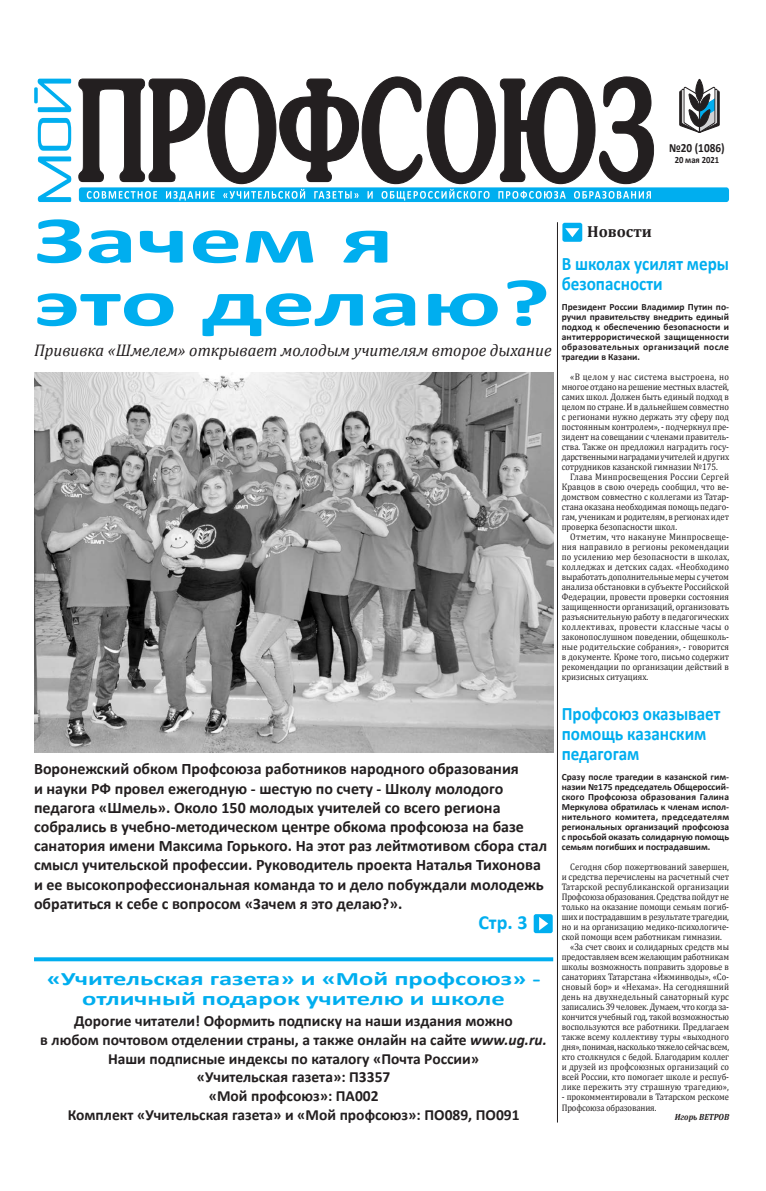
<style>
.page{position:relative;width:766px;height:1191px;background:#fff}
.page>*{position:absolute;margin:0;border:0;box-sizing:border-box;transform-origin:0 0}
.t1{font:700 67px/63px "Calibri";color:#00aeef;scale:1.58 1}
.t2{font:700 20px "Calibri";color:#00aeef}
.t3{font:700 19px/20px "Calibri";color:#00aeef;scale:.9 1}
.t4{font:700 19px/20px "Calibri";color:#00aeef;text-align:center;scale:1.4 1}
.t5{font:italic 17px "Cambria";color:#231f20}
.t6{font:700 16px/19.2px "Calibri";color:#231f20}
.t7{font:700 16px "Cambria";color:#231f20}
.t8{font:700 15.5px/18.6px "Calibri";color:#231f20;text-align:center}
.t9{font:700 12.5px "Calibri";color:#231f20;scale:.9 1}
.t10{font:9.5px/10px "Cambria";letter-spacing:-.005em;color:#231f20;text-align:justify;scale:.9 1}
.t11{font:700 9.5px/10px "Calibri";color:#231f20;text-align:justify}
.t12{font:9.5px "Cambria";letter-spacing:.015em;color:#231f20;scale:.9 1}
.t13{font:9.5px "Cambria";letter-spacing:-.025em;color:#231f20;scale:.9 1}
.t14{font:9.5px "Cambria";letter-spacing:.02em;color:#231f20;scale:.9 1}
.t15{font:700 9.5px "Calibri";color:#231f20;scale:.9 1}
.t16{font:italic 700 9px "Cambria";color:#231f20;scale:.9 1}
.s1{font-style:italic}
</style>
<div class="page">
<svg style="left:79px;top:77px;width:574px;height:107px"></svg>
<div style="left:79px;top:187px;width:649px;height:15px;background:#00aeef;border-radius:3px"></div>
<svg style="left:87px;top:189px;width:402px;height:12px"></svg>
<svg style="left:498px;top:191px;width:152px;height:8px"></svg>
<svg style="left:679px;top:78px;width:40px;height:55px"></svg>
<svg style="left:34px;top:79px;width:37px;height:123px"></svg>
<div style="left:562px;top:223px;width:20px;height:19px;background:#00aeef;border-radius:2px"></div>
<svg style="left:565px;top:228px;width:14px;height:9px"></svg>
<hr style="left:557px;top:222px;width:1px;height:900px;background:#231f20">
<img style="left:34px;top:372px;width:519px;height:380px">
<svg style="left:34px;top:957px;width:519px;height:4px;background:#13b4f0"></svg>
<div style="left:533px;top:914px;width:19px;height:19px;background:#00aeef;border-radius:2px"></div>
<svg style="left:539px;top:917px;width:9px;height:13px"></svg>
<h3 class="t9" style="left:669px;top:139px;width:63px">№20 (1086)</h3>
<p class="t15" style="left:674px;top:154px;width:51px">20 мая 2021</p>
<h1 class="t1" style="left:34px;top:206px;width:328px">Зачем я это делаю?</h1>
<h3 class="t5" style="left:34px;top:338px;width:519px">Прививка «Шмелем» открывает молодым учителям второе дыхание</h3>
<p class="t6" style="left:34px;top:759px;width:514px">Воронежский обком Профсоюза работников народного образования<br>и науки РФ провел ежегодную - шестую по счету - Школу молодого педагога «Шмель». Около 150 молодых учителей со всего региона собрались в учебно-методическом центре обкома профсоюза на базе санатория имени Максима Горького. На этот раз лейтмотивом сбора стал смысл учительской профессии. Руководитель проекта Наталья Тихонова и ее высокопрофессиональная команда то и дело побуждали молодежь обратиться к себе с вопросом «Зачем я это делаю?».</p>
<h2 class="t2" style="left:478px;top:908px;width:51px">Стр. 3</h2>
<h3 class="t4" style="left:47px;top:968px;width:354px">«Учительская газета» и «Мой профсоюз» - отличный подарок учителю и школе</h3>
<p class="t8" style="left:40px;top:1011px;width:508px">Дорогие читатели! Оформить подписку на наши издания можно<br>в любом почтовом отделении страны, а также онлайн на сайте <span class="s1">www.ug.ru.<br></span>Наши подписные индексы по каталогу «Почта России»<br>«Учительская газета»: П3357<br>«Мой профсоюз»: ПА002<br>Комплект «Учительская газета» и «Мой профсоюз»: ПО089, ПО091</p>
<h3 class="t7" style="left:587px;top:220px;width:66px">Новости</h3>
<h3 class="t3" style="left:561px;top:253px;width:187px">В школах усилят меры безопасности</h3>
<p class="t11" style="left:561px;top:302px;width:169px">Президент России Владимир Путин по&shy;ручил правительству внедрить единый подход к обеспечению безопасности и антитеррористической защищенности образовательных организаций после трагедии в Казани.</p>
<p class="t10" style="left:561px;top:372px;width:187px;text-indent:9px">«В целом у нас система выстроена, но многое отдано на решение местных властей, самих школ. Должен быть единый подход в целом по стране. И в дальнейшем совместно с регионами нужно держать эту сферу под постоянным контролем», - подчеркнул пре&shy;зидент на совещании с членами правитель&shy;ства. Также он предложил наградить госу&shy;дарственными наградами учителей и других сотрудников казанской гимназии №175.</p>
<p class="t10" style="left:561px;top:472px;width:187px;text-indent:9px">Глава Минпросвещения России Сергей Кравцов в свою очередь сообщил, что ве&shy;домством совместно с коллегами из Татар&shy;стана оказана необходимая помощь педаго&shy;гам, ученикам и родителям, в регионах идет проверка безопасности школ.</p>
<p class="t10" style="left:561px;top:532px;width:187px;text-indent:8px">Отметим, что накануне Минпросвеще&shy;ния направило в регионы рекомендации по усилению мер безопасности в школах, колледжах и детских садах. «Необходимо выработать дополнительные меры с учетом анализа обстановки в субъекте Российской Федерации, провести проверки состояния защищенности организаций, организовать разъяснительную работу в педагогических коллективах, провести классные часы о законопослушном поведении, общешколь&shy;ные родительские собрания», - говорится в документе. Кроме того, письмо содержит рекомендации по организации действий в кризисных ситуациях.</p>
<h3 class="t3" style="left:561px;top:703px;width:178px">Профсоюз оказывает помощь казанским педагогам</h3>
<p class="t11" style="left:561px;top:772px;width:169px">Сразу после трагедии в казанской гим&shy;назии №175 председатель Общероссий&shy;ского Профсоюза образования Галина Меркулова обратилась к членам испол&shy;нительного комитета, председателям региональных организаций профсоюза с просьбой оказать солидарную помощь семьям погибших и пострадавшим.</p>
<p class="t10" style="left:570px;top:862px;width:178px">Сегодня сбор пожертвований завершен,</p>
<p class="t10" style="left:561px;top:872px;width:187px">и средства перечислены на расчетный счет</p>
<p class="t12" style="left:561px;top:881px;width:187px">Татарской республиканской организации</p>
<p class="t10" style="left:561px;top:892px;width:187px">Профсоюза образования. Средства пойдут не</p>
<p class="t10" style="left:561px;top:902px;width:187px">только на оказание помощи семьям погиб-</p>
<p class="t10" style="left:561px;top:912px;width:187px">ших и пострадавшим в результате трагедии,</p>
<p class="t10" style="left:561px;top:922px;width:187px">но и на организацию медико-психологиче-</p>
<p class="t10" style="left:561px;top:932px;width:179px">ской помощи всем работникам гимназии.</p>
<p class="t10" style="left:570px;top:942px;width:178px">«За счет своих и солидарных средств мы</p>
<p class="t10" style="left:561px;top:952px;width:187px">предоставляем всем желающим работникам</p>
<p class="t10" style="left:561px;top:962px;width:187px">школы возможность поправить здоровье в</p>
<p class="t10" style="left:561px;top:972px;width:187px">санаториях Татарстана «Ижминводы», «Со-</p>
<p class="t10" style="left:561px;top:982px;width:187px">сновый бор» и «Нехама». На сегодняшний</p>
<p class="t12" style="left:561px;top:991px;width:187px">день на двухнедельный санаторный курс</p>
<p class="t10" style="left:561px;top:1002px;width:187px">записались 39 человек. Думаем, что когда за-</p>
<p class="t10" style="left:561px;top:1012px;width:187px">кончится учебный год, такой возможностью</p>
<p class="t10" style="left:561px;top:1022px;width:187px">воспользуются все работники. Предлагаем</p>
<p class="t10" style="left:561px;top:1032px;width:187px">также всему коллективу туры «выходного</p>
<p class="t13" style="left:561px;top:1041px;width:187px">дня», понимая, насколько тяжело сейчас всем,</p>
<p class="t10" style="left:561px;top:1052px;width:187px">кто столкнулся с бедой. Благодарим коллег</p>
<p class="t10" style="left:561px;top:1062px;width:187px">и друзей из профсоюзных организаций со</p>
<p class="t10" style="left:561px;top:1072px;width:187px">всей России, кто помогает школе и респуб-</p>
<p class="t14" style="left:561px;top:1081px;width:187px">лике пережить эту страшную трагедию»,</p>
<p class="t10" style="left:561px;top:1092px;width:187px">- прокомментировали в Татарском рескоме<br>Профсоюза образования.</p>
<p class="t16" style="left:674px;top:1111px;width:62px">Игорь ВЕТРОВ</p>
</div>
